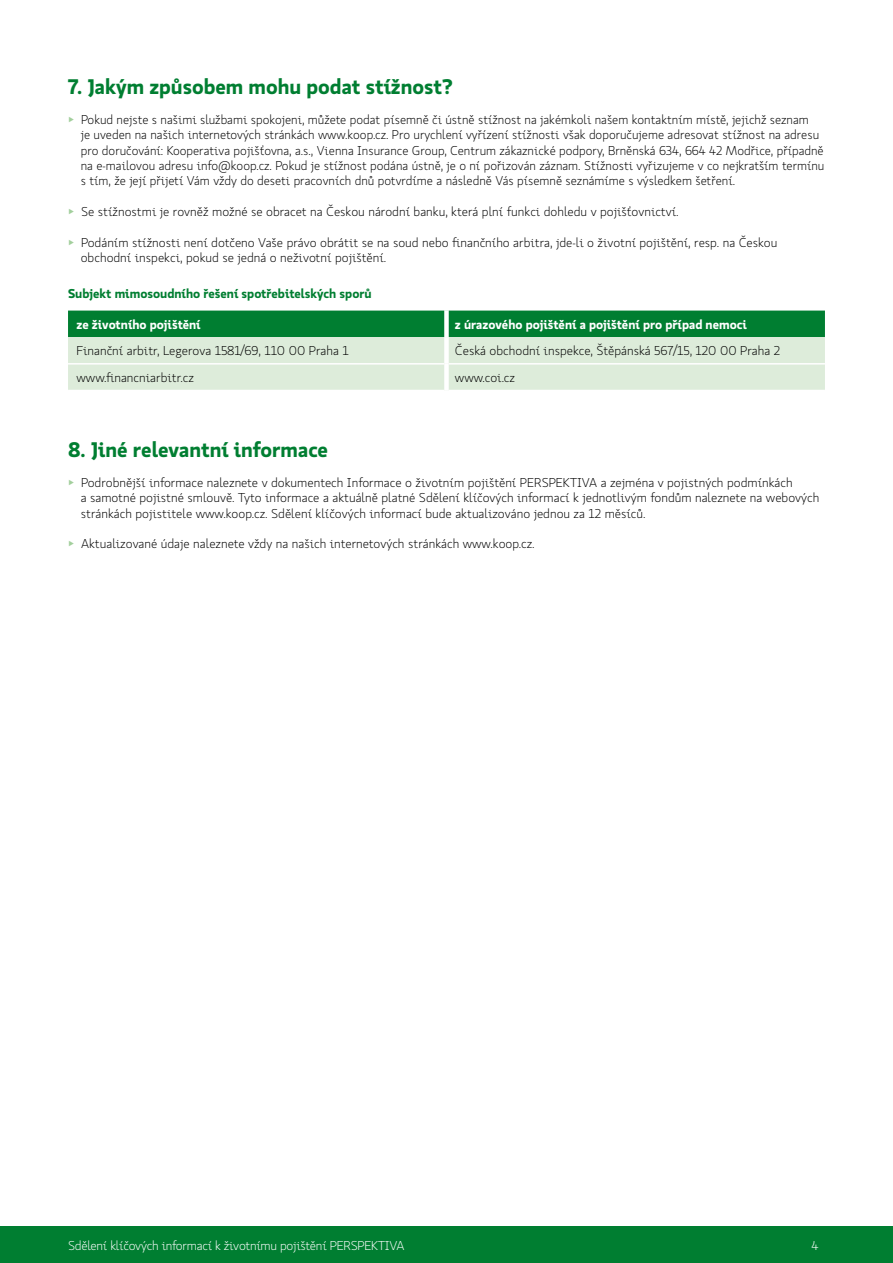
<style>
.page{position:relative;width:893px;height:1263px;background:#fff}
.page>*{position:absolute;margin:0;border:0;box-sizing:border-box;transform-origin:0 0}
.t1{font:700 21px "Koop Pro";color:#007e31}
.t2{font:300 12.75px/15.3px "Koop Pro";color:#000}
.t3{font:700 12.75px "Koop Pro";color:#fff}
.t4{font:300 12.75px "Koop Pro";letter-spacing:-.02em;color:#fff}
.t5{font:700 12.75px "Koop Pro";color:#007e31}
.s1{color:#a2cf9c}
</style>
<div class="page">
<div style="left:0;top:1227px;width:893px;height:36px;background:#007e31"></div>
<svg style="left:68px;top:311px;width:757px;height:79px;background:#95c8a3"></svg>
<h1 class="t1" style="left:68px;top:71px;width:386px">7. Jakým způsobem mohu podat stížnost?</h1>
<p class="t2" style="left:81px;top:112px;width:745px;text-indent:-13px"><span class="s1">▶</span> Pokud nejste s našimi službami spokojeni, můžete podat písemně či ústně stížnost na jakémkoli našem kontaktním místě, jejichž seznam<br>je uveden na našich internetových stránkách www.koop.cz. Pro urychlení vyřízení stížnosti však doporučujeme adresovat stížnost na adresu pro doručování: Kooperativa pojišťovna, a.s., Vienna Insurance Group, Centrum zákaznické podpory, Brněnská 634, 664 42 Modřice, případně na e-mailovou adresu info@koop.cz. Pokud je stížnost podána ústně, je o ní pořizován záznam. Stížnosti vyřizujeme v co nejkratším termínu s tím, že její přijetí Vám vždy do deseti pracovních dnů potvrdíme a následně Vás písemně seznámíme s výsledkem šetření.</p>
<p class="t2" style="left:68px;top:204px;width:612px"><span class="s1">▶</span> Se stížnostmi je rovněž možné se obracet na Českou národní banku, která plní funkci dohledu v pojišťovnictví.</p>
<p class="t2" style="left:81px;top:234px;width:698px;text-indent:-13px"><span class="s1">▶</span> Podáním stížnosti není dotčeno Vaše právo obrátit se na soud nebo finančního arbitra, jde-li o životní pojištění, resp. na Českou obchodní inspekci, pokud se jedná o neživotní pojištění.</p>
<p class="t5" style="left:68px;top:284px;width:305px">Subjekt mimosoudního řešení spotřebitelských sporů</p>
<p class="t3" style="left:77px;top:315px;width:126px">ze životního pojištění</p>
<p class="t3" style="left:455px;top:315px;width:293px">z úrazového pojištění a pojištění pro případ nemoci</p>
<p class="t2" style="left:77px;top:343px;width:274px">Finanční arbitr, Legerova 1581/69, 110 00 Praha 1</p>
<p class="t2" style="left:455px;top:343px;width:327px">Česká obchodní inspekce, Štěpánská 567/15, 120 00 Praha 2</p>
<p class="t2" style="left:77px;top:370px;width:119px">www.financniarbitr.cz</p>
<p class="t2" style="left:455px;top:370px;width:62px">www.coi.cz</p>
<h1 class="t1" style="left:68px;top:434px;width:262px">8. Jiné relevantní informace</h1>
<p class="t2" style="left:81px;top:475px;width:740px;text-indent:-13px"><span class="s1">▶</span> Podrobnější informace naleznete v dokumentech Informace o životním pojištění PERSPEKTIVA a zejména v pojistných podmínkách<br>a samotné pojistné smlouvě. Tyto informace a aktuálně platné Sdělení klíčových informací k jednotlivým fondům naleznete na webových stránkách pojistitele www.koop.cz. Sdělení klíčových informací bude aktualizováno jednou za 12 měsíců.</p>
<p class="t2" style="left:68px;top:536px;width:468px"><span class="s1">▶</span> Aktualizované údaje naleznete vždy na našich internetových stránkách www.koop.cz.</p>
<p class="t4" style="left:68px;top:1237px;width:338px">Sdělení klíčových informací k životnímu pojištění PERSPEKTIVA</p>
<p class="t4" style="left:812px;top:1237px;width:9px">4</p>
</div>
